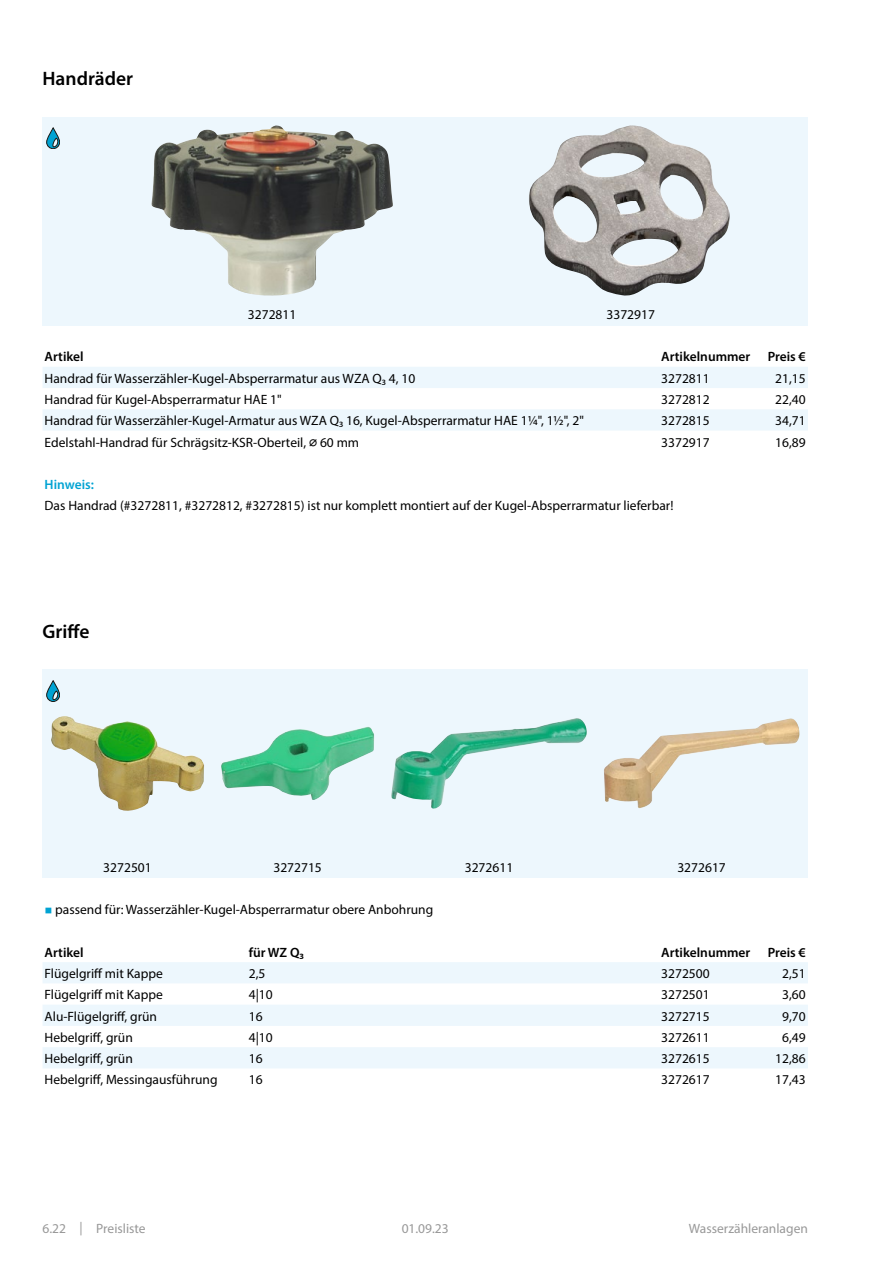
<style>
.page{position:relative;width:893px;height:1263px;background:#fff}
.page>*{position:absolute;margin:0;border:0;box-sizing:border-box;transform-origin:0 0}
.Titel{font:600 19.5px "Myriad Pro";color:#000}
.Artikel{font:13.5px "Myriad Pro";color:#000}
.Hinweis{font:13.5px "Myriad Pro";color:#000}
.Artikelnummer{font:13.5px "Myriad Pro";color:#000}
.Kopfzeile{font:600 13.5px "Myriad Pro";color:#000}
.Preis{font:13.5px "Myriad Pro";color:#000}
.t1{font:13.5px "Myriad Pro";color:#989898}
.Bildname{font:13.5px "Myriad Pro";color:#000}
.Preisname{font:600 13.5px "Myriad Pro";letter-spacing:-.005em;color:#000}
.Hinweis-2{font:600 13.5px "Myriad Pro";color:#00a3d3}
.s1{font-family:"Menlo"}
.s2{font-family:"Menlo";color:#00a3d3}
</style>
<div class="page">
<div style="left:43px;top:117px;width:765px;height:208px;background:#edf7fd"></div>
<img style="left:151px;top:125px;width:242px;height:171px">
<img style="left:529px;top:125px;width:201px;height:171px">
<svg style="left:43px;top:367px;width:765px;height:64px;fill:#edf7fd"></svg>
<div style="left:43px;top:670px;width:765px;height:208px;background:#edf7fd"></div>
<img style="left:51px;top:716px;width:153px;height:95px">
<img style="left:221px;top:727px;width:153px;height:73px">
<img style="left:391px;top:718px;width:196px;height:90px">
<img style="left:604px;top:718px;width:195px;height:90px">
<svg style="left:43px;top:962px;width:765px;height:106px;fill:#edf7fd"></svg>
<svg style="left:47px;top:128px;width:13px;height:21px"></svg>
<svg style="left:47px;top:680px;width:13px;height:22px"></svg>
<p class="Titel" style="left:43px;top:66px;width:92px">Handräder</p>
<p class="Bildname" style="left:248px;top:306px;width:50px">3272811</p>
<p class="Bildname" style="left:606px;top:306px;width:50px">3372917</p>
<p class="Kopfzeile" style="left:45px;top:348px;width:41px">Artikel</p>
<p class="Kopfzeile" style="left:661px;top:348px;width:91px">Artikelnummer</p>
<p class="Preisname" style="left:768px;top:348px;width:40px">Preis €</p>
<p class="Artikel" style="left:45px;top:370px;width:372px">Handrad für Wasserzähler-Kugel-Absperrarmatur aus WZA Q₃ 4, 10</p>
<p class="Artikelnummer" style="left:661px;top:370px;width:50px">3272811</p>
<p class="Preis" style="left:775px;top:370px;width:32px">21,15</p>
<p class="Artikel" style="left:45px;top:391px;width:239px">Handrad für Kugel-Absperrarmatur HAE 1"</p>
<p class="Artikelnummer" style="left:661px;top:391px;width:50px">3272812</p>
<p class="Preis" style="left:775px;top:391px;width:32px">22,40</p>
<p class="Artikel" style="left:45px;top:412px;width:541px">Handrad für Wasserzähler-Kugel-Armatur aus WZA Q₃ 16, Kugel-Absperrarmatur HAE 1¼", 1½", 2"</p>
<p class="Artikelnummer" style="left:661px;top:412px;width:50px">3272815</p>
<p class="Preis" style="left:775px;top:412px;width:32px">34,71</p>
<p class="Artikel" style="left:45px;top:434px;width:316px">Edelstahl-Handrad für Schrägsitz-KSR-Oberteil, <span class="s1">⌀</span> 60 mm</p>
<p class="Artikelnummer" style="left:661px;top:434px;width:50px">3372917</p>
<p class="Preis" style="left:775px;top:434px;width:32px">16,89</p>
<p class="Hinweis-2" style="left:45px;top:476px;width:51px">Hinweis:</p>
<p class="Hinweis" style="left:45px;top:497px;width:630px">Das Handrad (#3272811, #3272812, #3272815) ist nur komplett montiert auf der Kugel-Absperrarmatur lieferbar!</p>
<p class="Titel" style="left:43px;top:619px;width:48px">Griffe</p>
<p class="Bildname" style="left:103px;top:859px;width:50px">3272501</p>
<p class="Bildname" style="left:273px;top:859px;width:50px">3272715</p>
<p class="Bildname" style="left:465px;top:859px;width:50px">3272611</p>
<p class="Bildname" style="left:677px;top:859px;width:50px">3272617</p>
<p class="Hinweis" style="left:45px;top:901px;width:390px"><span class="s2">◾</span> passend für: Wasserzähler-Kugel-Absperrarmatur obere Anbohrung</p>
<p class="Kopfzeile" style="left:45px;top:944px;width:41px">Artikel</p>
<p class="Kopfzeile" style="left:249px;top:944px;width:57px">für WZ Q₃</p>
<p class="Kopfzeile" style="left:661px;top:944px;width:91px">Artikelnummer</p>
<p class="Preisname" style="left:768px;top:944px;width:40px">Preis €</p>
<p class="Artikel" style="left:45px;top:965px;width:120px">Flügelgriff mit Kappe</p>
<p class="Artikel" style="left:249px;top:965px;width:18px">2,5</p>
<p class="Artikelnummer" style="left:661px;top:965px;width:50px">3272500</p>
<p class="Preis" style="left:782px;top:965px;width:25px">2,51</p>
<p class="Artikel" style="left:45px;top:986px;width:120px">Flügelgriff mit Kappe</p>
<p class="Artikel" style="left:249px;top:986px;width:26px">4|10</p>
<p class="Artikelnummer" style="left:661px;top:986px;width:50px">3272501</p>
<p class="Preis" style="left:782px;top:986px;width:25px">3,60</p>
<p class="Artikel" style="left:45px;top:1008px;width:114px">Alu-Flügelgriff, grün</p>
<p class="Artikel" style="left:249px;top:1008px;width:15px">16</p>
<p class="Artikelnummer" style="left:661px;top:1008px;width:50px">3272715</p>
<p class="Preis" style="left:782px;top:1008px;width:25px">9,70</p>
<p class="Artikel" style="left:45px;top:1029px;width:90px">Hebelgriff, grün</p>
<p class="Artikel" style="left:249px;top:1029px;width:26px">4|10</p>
<p class="Artikelnummer" style="left:661px;top:1029px;width:50px">3272611</p>
<p class="Preis" style="left:782px;top:1029px;width:25px">6,49</p>
<p class="Artikel" style="left:45px;top:1050px;width:90px">Hebelgriff, grün</p>
<p class="Artikel" style="left:249px;top:1050px;width:15px">16</p>
<p class="Artikelnummer" style="left:661px;top:1050px;width:50px">3272615</p>
<p class="Preis" style="left:775px;top:1050px;width:32px">12,86</p>
<p class="Artikel" style="left:45px;top:1071px;width:175px">Hebelgriff, Messingausführung</p>
<p class="Artikel" style="left:249px;top:1071px;width:15px">16</p>
<p class="Artikelnummer" style="left:661px;top:1071px;width:50px">3272617</p>
<p class="Preis" style="left:775px;top:1071px;width:32px">17,43</p>
<p class="t1" style="left:43px;top:1220px;width:105px">6.22 | Preisliste</p>
<p class="t1" style="left:402px;top:1220px;width:49px">01.09.23</p>
<p class="t1" style="left:689px;top:1220px;width:121px">Wasserzähleranlagen</p>
</div>
